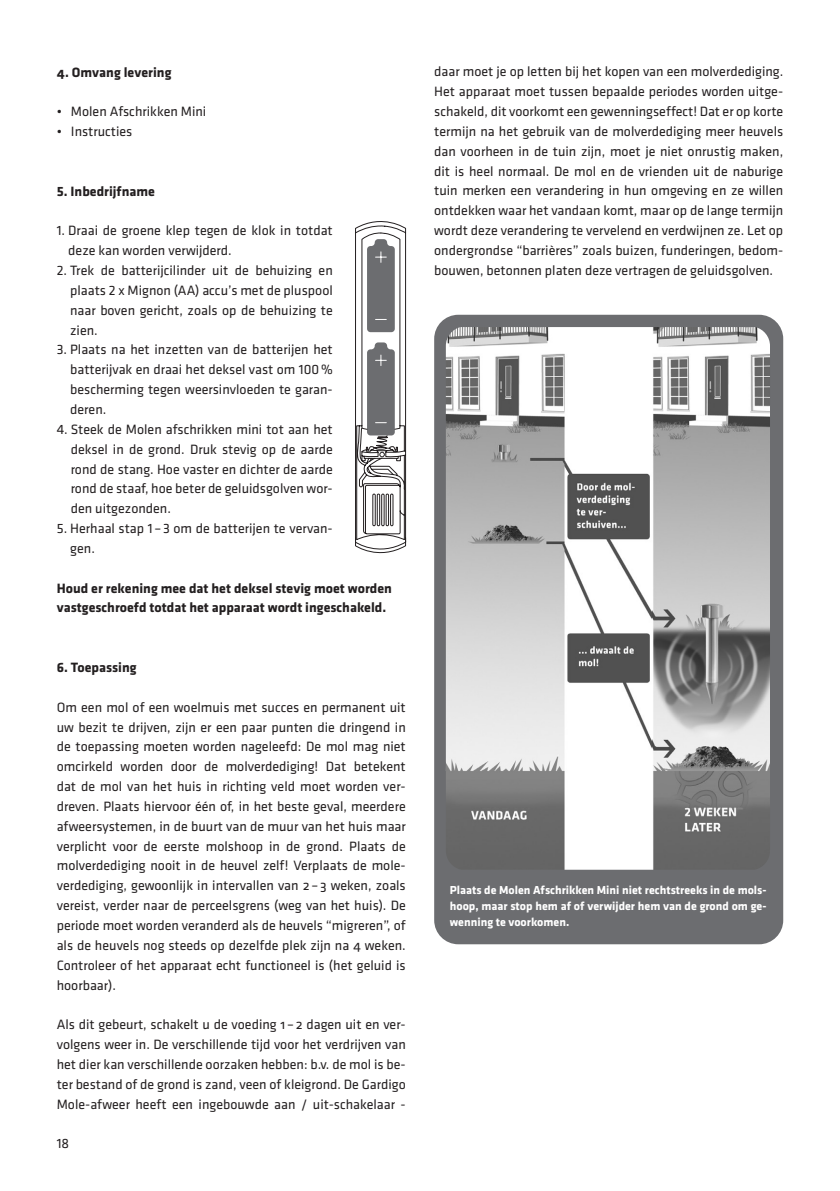
<style>
.page{position:relative;width:840px;height:1191px;background:#fff}
.page>*{position:absolute;margin:0;border:0;box-sizing:border-box;transform-origin:0 0}
.t1{font:14px/19.8px "Klavika Regular OSF";color:#231f20;text-align:justify}
.t2{font:14px/19.8px "Klavika";color:#231f20;text-align:justify}
.t3{font:14px/19.8px "Klavika Bold OSF";color:#231f20}
.t4{font:700 14px "Klavika";color:#231f20}
.t5{font:700 12px/16px "Klavika";color:#fff;text-align:justify}
</style>
<div class="page">
<div style="left:434px;top:315px;width:348px;height:629px;background:#6c6d70;border-radius:24px"></div>
<img style="left:445px;top:327px;width:324px;height:542px">
<svg style="left:355px;top:221px;width:51px;height:333px"></svg>
<p class="t3" style="left:57px;top:62px;width:116px">4. Omvang levering</p>
<p class="t1" style="left:57px;top:102px;width:151px">• Molen Afschrikken Mini</p>
<p class="t1" style="left:57px;top:122px;width:77px">• Instructies</p>
<p class="t4" style="left:57px;top:183px;width:100px">5. Inbedrijfname</p>
<p class="t2" style="left:68px;top:221px;width:266px;text-indent:-11px">1. Draai de groene klep tegen de klok in totdat deze kan worden verwijderd.</p>
<p class="t2" style="left:70px;top:261px;width:264px;text-indent:-13px">2. Trek de batterijcilinder uit de behuizing en plaats 2 x Mignon (AA) accu’s met de pluspool naar boven gericht, zoals op de behuizing te zien.</p>
<p class="t2" style="left:70px;top:340px;width:264px;text-indent:-13px">3. Plaats na het inzetten van de batterijen het batterijvak en draai het deksel vast om 100% bescherming tegen weersinvloeden te garan&shy;deren.</p>
<p class="t2" style="left:71px;top:419px;width:263px;text-indent:-14px">4. Steek de Molen afschrikken mini tot aan het deksel in de grond. Druk stevig op de aarde rond de stang. Hoe vaster en dichter de aarde rond de staaf, hoe beter de geluidsgolven wor&shy;den uitgezonden.</p>
<p class="t2" style="left:70px;top:519px;width:264px;text-indent:-14px">5. Herhaal stap 1 – 3 om de batterijen te vervan&shy;gen.</p>
<p class="t3" style="left:57px;top:578px;width:336px">Houd er rekening mee dat het deksel stevig moet worden vastgeschroefd totdat het apparaat wordt ingeschakeld.</p>
<p class="t3" style="left:57px;top:657px;width:81px">6. Toepassing</p>
<p class="t1" style="left:57px;top:697px;width:350px">Om een mol of een woelmuis met succes en permanent uit uw bezit te drijven, zijn er een paar punten die dringend in de toepassing moeten worden nageleefd: De mol mag niet omcirkeld worden door de molverdediging! Dat betekent dat de mol van het huis in richting veld moet worden ver&shy;dreven. Plaats hiervoor één of, in het beste geval, meerdere afweersystemen, in de buurt van de muur van het huis maar verplicht voor de eerste molshoop in de grond. Plaats de molverdediging nooit in de heuvel zelf! Verplaats de mole&shy;verdediging, gewoonlijk in intervallen van 2 – 3 weken, zoals vereist, verder naar de perceelsgrens (weg van het huis). De periode moet worden veranderd als de heuvels “migreren”, of als de heuvels nog steeds op dezelfde plek zijn na 4 weken.<br>Controleer of het apparaat echt functioneel is (het geluid is hoorbaar).</p>
<p class="t1" style="left:57px;top:1014px;width:350px">Als dit gebeurt, schakelt u de voeding 1 – 2 dagen uit en ver&shy;volgens weer in. De verschillende tijd voor het verdrijven van het dier kan verschillende oorzaken hebben: b.v. de mol is be&shy;ter bestand of de grond is zand, veen of kleigrond. De Gardigo Mole-afweer heeft een ingebouwde aan / uit-schakelaar -</p>
<p class="t2" style="left:57px;top:1134px;width:14px">18</p>
<p class="t1" style="left:434px;top:62px;width:350px">daar moet je op letten bij het kopen van een molverdediging.<br>Het apparaat moet tussen bepaalde periodes worden uitge&shy;schakeld, dit voorkomt een gewenningseffect! Dat er op korte termijn na het gebruik van de molverdediging meer heuvels dan voorheen in de tuin zijn, moet je niet onrustig maken, dit is heel normaal. De mol en de vrienden uit de naburige tuin merken een verandering in hun omgeving en ze willen ontdekken waar het vandaan komt, maar op de lange termijn wordt deze verandering te vervelend en verdwijnen ze. Let op ondergrondse “barrières” zoals buizen, funderingen, bedom&shy;bouwen, betonnen platen deze vertragen de geluidsgolven.</p>
<p class="t5" style="left:449px;top:882px;width:318px">Plaats de Molen Afschrikken Mini niet rechtstreeks in de mols&shy;hoop, maar stop hem af of verwijder hem van de grond om ge&shy;wenning te voorkomen.</p>
</div>
